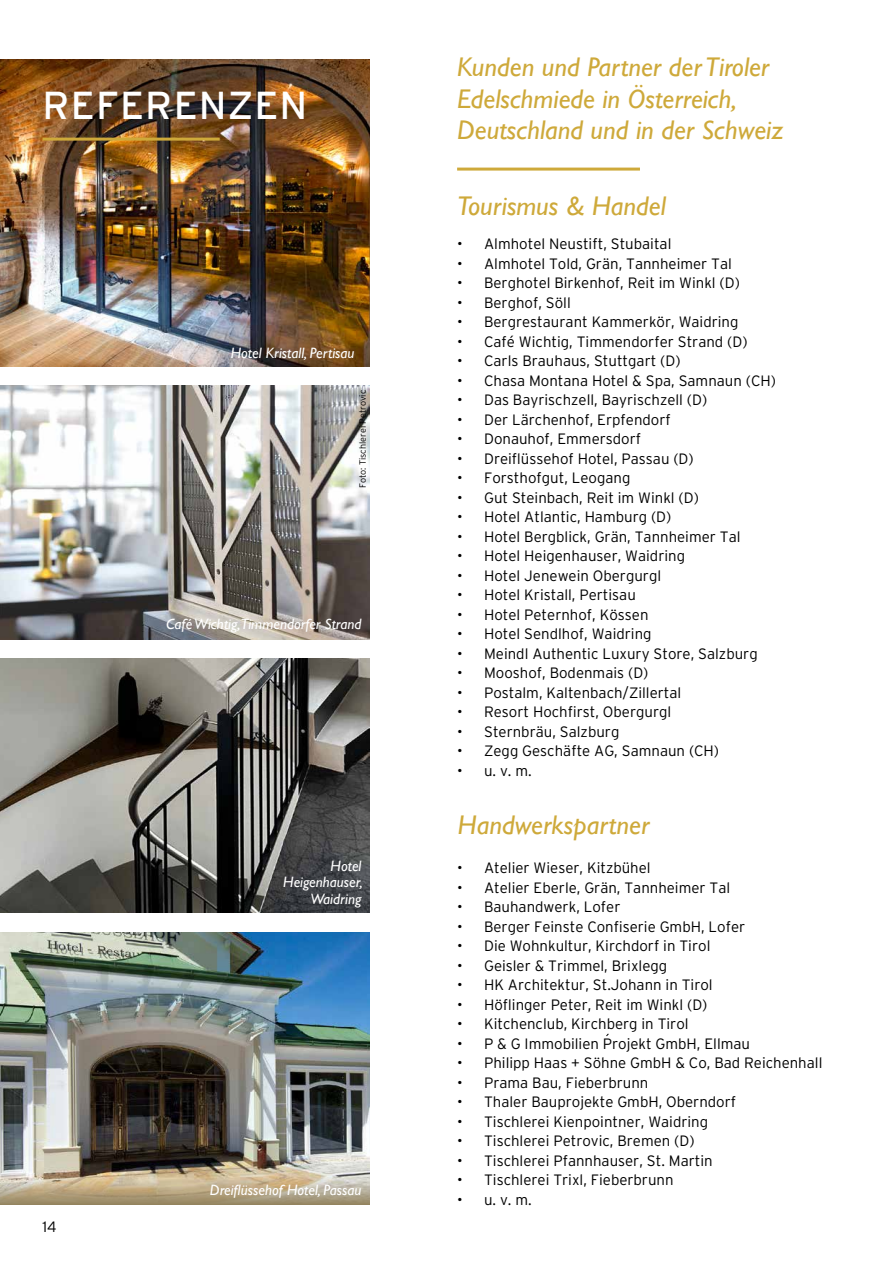
<style>
.page{position:relative;width:893px;height:1263px;background:#fff}
.page>*{position:absolute;margin:0;border:0;box-sizing:border-box;transform-origin:0 0}
.t1{font:39px "Interstate";letter-spacing:.03em;color:#fff}
.t2{font:italic 27px/31.5px "Gill Sans";color:#cea93a}
.t3{font:300 15px "Interstate";color:#000}
.t4{font:italic 15px/16.5px "Gill Sans";color:#fff;text-align:right}
.t5{font:300 9px "Interstate";color:#000}
</style>
<div class="page">
<hr style="left:457px;top:168px;width:183px;height:3px;background:#cea93a">
<img style="left:0;top:386px;width:370px;height:254px">
<img style="left:0;top:659px;width:370px;height:253px">
<img style="left:0;top:60px;width:370px;height:306px">
<hr style="left:43px;top:138px;width:177px;height:3px;background:#cea93a">
<img style="left:0;top:932px;width:370px;height:243px">
<svg style="left:0;top:1175px;width:370px;height:30px;background:#b9a98a"></svg>
<h1 class="t1" style="left:43px;top:83px;width:266px">REFERENZEN</h1>
<p class="t4" style="left:231px;top:344px;width:125px">Hotel Kristall, Pertisau</p>
<p class="t5" style="left:357px;top:488px;width:100px;rotate:-90deg">Foto: Tischlerei Petrovic</p>
<p class="t4" style="left:166px;top:615px;width:197px">Café Wichtig,Timmendorfer Strand</p>
<p class="t4" style="left:283px;top:857px;width:81px">Hotel<br>Heigenhauser,<br>Waidring</p>
<p class="t3" style="left:43px;top:1219px;width:16px">14</p>
<p class="t4" style="left:210px;top:1182px;width:153px">Dreiflüssehof Hotel, Passau</p>
<h2 class="t2" style="left:457px;top:51px;width:328px">Kunden und Partner der Tiroler<br>Edelschmiede in Österreich,<br>Deutschland und in der Schweiz</h2>
<h2 class="t2" style="left:457px;top:190px;width:210px">Tourismus &amp; Handel</h2>
<p class="t3" style="left:457px;top:235px;width:216px">• Almhotel Neustift, Stubaital</p>
<p class="t3" style="left:457px;top:255px;width:276px">• Almhotel Told, Grän, Tannheimer Tal</p>
<p class="t3" style="left:457px;top:274px;width:284px">• Berghotel Birkenhof, Reit im Winkl (D)</p>
<p class="t3" style="left:457px;top:294px;width:115px">• Berghof, Söll</p>
<p class="t3" style="left:457px;top:313px;width:283px">• Bergrestaurant Kammerkör, Waidring</p>
<p class="t3" style="left:457px;top:333px;width:292px">• Café Wichtig, Timmendorfer Strand (D)</p>
<p class="t3" style="left:457px;top:352px;width:225px">• Carls Brauhaus, Stuttgart (D)</p>
<p class="t3" style="left:457px;top:372px;width:320px">• Chasa Montana Hotel &amp; Spa, Samnaun (CH)</p>
<p class="t3" style="left:457px;top:391px;width:252px">• Das Bayrischzell, Bayrischzell (D)</p>
<p class="t3" style="left:457px;top:411px;width:215px">• Der Lärchenhof, Erpfendorf</p>
<p class="t3" style="left:457px;top:430px;width:186px">• Donauhof, Emmersdorf</p>
<p class="t3" style="left:457px;top:450px;width:238px">• Dreiflüssehof Hotel, Passau (D)</p>
<p class="t3" style="left:457px;top:469px;width:175px">• Forsthofgut, Leogang</p>
<p class="t3" style="left:457px;top:489px;width:243px">• Gut Steinbach, Reit im Winkl (D)</p>
<p class="t3" style="left:457px;top:508px;width:216px">• Hotel Atlantic, Hamburg (D)</p>
<p class="t3" style="left:457px;top:528px;width:285px">• Hotel Bergblick, Grän, Tannheimer Tal</p>
<p class="t3" style="left:457px;top:547px;width:229px">• Hotel Heigenhauser, Waidring</p>
<p class="t3" style="left:457px;top:567px;width:206px">• Hotel Jenewein Obergurgl</p>
<p class="t3" style="left:457px;top:586px;width:180px">• Hotel Kristall, Pertisau</p>
<p class="t3" style="left:457px;top:606px;width:193px">• Hotel Peternhof, Kössen</p>
<p class="t3" style="left:457px;top:625px;width:196px">• Hotel Sendlhof, Waidring</p>
<p class="t3" style="left:457px;top:645px;width:302px">• Meindl Authentic Luxury Store, Salzburg</p>
<p class="t3" style="left:457px;top:664px;width:193px">• Mooshof, Bodenmais (D)</p>
<p class="t3" style="left:457px;top:684px;width:226px">• Postalm, Kaltenbach/Zillertal</p>
<p class="t3" style="left:457px;top:703px;width:216px">• Resort Hochfirst, Obergurgl</p>
<p class="t3" style="left:457px;top:723px;width:164px">• Sternbräu, Salzburg</p>
<p class="t3" style="left:457px;top:742px;width:264px">• Zegg Geschäfte AG, Samnaun (CH)</p>
<p class="t3" style="left:457px;top:762px;width:76px">• u. v. m.</p>
<h2 class="t2" style="left:458px;top:809px;width:193px">Handwerkspartner</h2>
<p class="t3" style="left:457px;top:859px;width:195px">• Atelier Wieser, Kitzbühel</p>
<p class="t3" style="left:457px;top:879px;width:275px">• Atelier Eberle, Grän, Tannheimer Tal</p>
<p class="t3" style="left:457px;top:898px;width:165px">• Bauhandwerk, Lofer</p>
<p class="t3" style="left:457px;top:918px;width:290px">• Berger Feinste Confiserie GmbH, Lofer</p>
<p class="t3" style="left:457px;top:937px;width:255px">• Die Wohnkultur, Kirchdorf in Tirol</p>
<p class="t3" style="left:457px;top:957px;width:212px">• Geisler &amp; Trimmel, Brixlegg</p>
<p class="t3" style="left:457px;top:976px;width:257px">• HK Architektur, St.Johann in Tirol</p>
<p class="t3" style="left:457px;top:996px;width:252px">• Höflinger Peter, Reit im Winkl (D)</p>
<p class="t3" style="left:457px;top:1015px;width:233px">• Kitchenclub, Kirchberg in Tirol</p>
<p class="t3" style="left:457px;top:1035px;width:294px">• P &amp; G Immobilien Projekt GmbH, Ellmau</p>
<p class="t3" style="left:457px;top:1054px;width:367px">• Philipp Haas + Söhne GmbH &amp; Co, Bad Reichenhall</p>
<p class="t3" style="left:457px;top:1074px;width:193px">• Prama Bau, Fieberbrunn</p>
<p class="t3" style="left:457px;top:1093px;width:281px">• Thaler Bauprojekte GmbH, Oberndorf</p>
<p class="t3" style="left:457px;top:1113px;width:253px">• Tischlerei Kienpointner, Waidring</p>
<p class="t3" style="left:457px;top:1132px;width:239px">• Tischlerei Petrovic, Bremen (D)</p>
<p class="t3" style="left:457px;top:1152px;width:257px">• Tischlerei Pfannhauser, St. Martin</p>
<p class="t3" style="left:457px;top:1171px;width:218px">• Tischlerei Trixl, Fieberbrunn</p>
<p class="t3" style="left:457px;top:1191px;width:76px">• u. v. m.</p>
</div>
